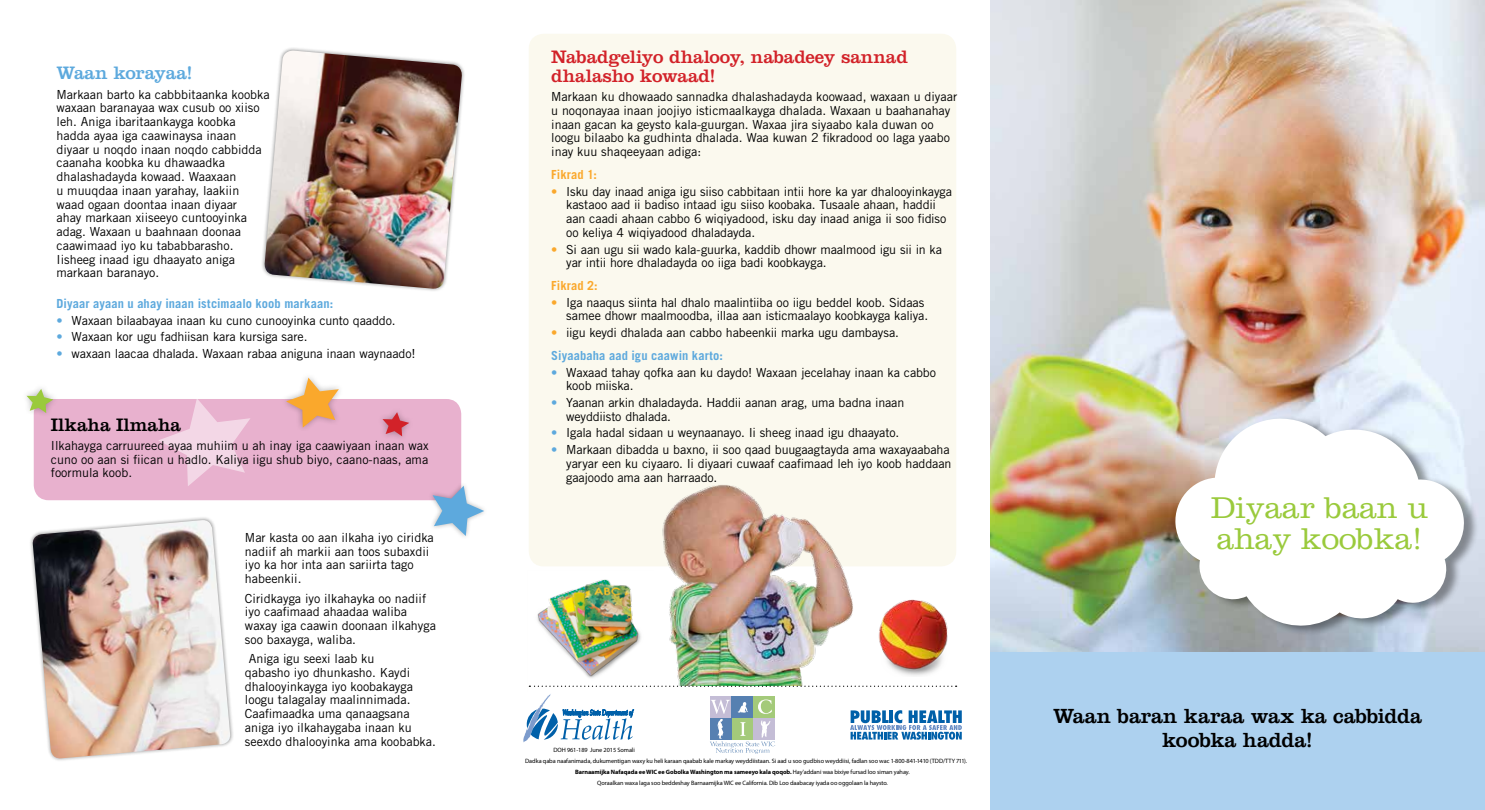
<style>
.page{position:relative;width:1485px;height:810px;background:#fff}
.page>*{position:absolute;margin:0;border:0;box-sizing:border-box;transform-origin:0 0}
.t1{font:300 31.25px/31.2px "Clarendon LT Std";color:#9aca3c}
.t2{font:21.25px/23.8px "Clarendon LT Std";letter-spacing:-.005em;color:#000;text-align:center}
.t3{font:18.75px/18.8px "Clarendon LT Std";color:#d22229}
.t4{font:18.75px "Clarendon LT Std";color:#000}
.t5{font:18.75px "Clarendon LT Std";letter-spacing:-.015em;color:#5da9dd}
.t6{font:12.5px/13.8px "Trade Gothic LT Std";color:#000}
.t7{font:700 12.5px "Trade Gothic LT Std";letter-spacing:.01em;color:#5da9dd}
.t8{font:700 12.5px "Trade Gothic LT Std";letter-spacing:.01em;color:#faa82c}
.t9{font:6.25px/11.1px "Myriad Pro";letter-spacing:-.01em;color:#000}
.t10{font:700 6.25px "Myriad Pro";letter-spacing:-.01em;color:#000}
.s1{color:#5da9dd}
.s2{color:#faa82c}
.s3{font-weight:700;color:#5da9dd}
.s4{font-weight:400}
</style>
<div class="page">
<div style="left:529px;top:34px;width:427px;height:532px;background:#fbf9ee;border-radius:15px"></div>
<img style="left:654px;top:485px;width:217px;height:201px">
<img style="left:990px;top:0;width:495px;height:652px">
<div style="left:261px;top:47px;width:205px;height:246px;background:#000;opacity:.4"></div>
<img style="left:264px;top:51px;width:199px;height:239px">
<svg style="left:523px;top:694px;width:111px;height:49px"></svg>
<svg style="left:850px;top:710px;width:112px;height:30px"></svg>
<div style="left:710px;top:696px;width:22px;height:22px;background:#c4bdd6"></div>
<div style="left:753px;top:696px;width:22px;height:22px;background:#a4ca7a"></div>
<div style="left:732px;top:696px;width:21px;height:22px;background:#5680b1"></div>
<svg style="left:710px;top:700px;width:65px;height:54px"></svg>
<div style="left:990px;top:652px;width:495px;height:158px;background:#add1ef"></div>
<div style="left:34px;top:399px;width:427px;height:101px;background:#e8b1ce;border-radius:15px"></div>
<svg style="left:158px;top:399px;width:92px;height:87px"></svg>
<div style="left:21px;top:383px;width:38px;height:36px;background:#000;opacity:.3"></div>
<svg style="left:27px;top:389px;width:26px;height:24px"></svg>
<div style="left:428px;top:482px;width:60px;height:58px;background:#000;opacity:.3"></div>
<svg style="left:433px;top:486px;width:51px;height:50px"></svg>
<svg style="left:382px;top:412px;width:27px;height:24px"></svg>
<div style="left:281px;top:372px;width:64px;height:61px;background:#000;opacity:.3"></div>
<svg style="left:286px;top:378px;width:53px;height:50px"></svg>
<div style="left:1177px;top:416px;width:302px;height:220px;background:#000;opacity:.4"></div>
<svg style="left:1174px;top:417px;width:291px;height:210px"></svg>
<img style="left:528px;top:579px;width:123px;height:108px">
<img style="left:866px;top:591px;width:82px;height:86px">
<div style="left:29px;top:517px;width:205px;height:245px;background:#000;opacity:.4"></div>
<img style="left:32px;top:520px;width:199px;height:239px">
<svg style="left:529px;top:686px;width:428px;height:1px"></svg>
<h3 class="t5" style="left:57px;top:62px;width:138px">Waan korayaa!</h3>
<p class="t6" style="left:57px;top:87px;width:215px">Markaan barto ka cabbbitaanka koobka waxaan baranayaa wax cusub oo xiiso leh. Aniga ibaritaankayga koobka hadda ayaa iga caawinaysa inaan diyaar u noqdo inaan noqdo cabbidda caanaha koobka ku dhawaadka dhalashadayda kowaad. Waaxaan<br>u muuqdaa inaan yarahay, laakiin waad ogaan doontaa inaan diyaar<br>ahay markaan xiiseeyo cuntooyinka adag. Waxaan u baahnaan doonaa caawimaad iyo ku tababbarasho.<br>Iisheeg inaad igu dhaayato aniga markaan baranayo.</p>
<p class="t7" style="left:57px;top:296px;width:278px">Diyaar ayaan u ahay inaan istcimaalo koob markaan:</p>
<p class="t6" style="left:57px;top:313px;width:341px"><span class="s1">•</span> Waxaan bilaabayaa inaan ku cuno cunooyinka cunto qaaddo.</p>
<p class="t6" style="left:57px;top:330px;width:253px"><span class="s1">•</span> Waxaan kor ugu fadhiisan kara kursiga sare.</p>
<p class="t6" style="left:57px;top:347px;width:361px"><span class="s1">•</span> waxaan laacaa dhalada. Waxaan rabaa aniguna inaan waynaado!</p>
<h3 class="t4" style="left:51px;top:413px;width:132px">Ilkaha Ilmaha</h3>
<p class="t6" style="left:51px;top:439px;width:379px;text-align:justify">Ilkahayga carruureed ayaa muhiim u ah inay iga caawiyaan inaan wax cuno oo aan si fiican u hadlo. Kaliya iigu shub biyo, caano-naas, ama foormula koob.</p>
<p class="t6" style="left:245px;top:531px;width:190px">Mar kasta oo aan ilkaha iyo ciridka nadiif ah markii aan toos subaxdii iyo ka hor inta aan sariirta tago habeenkii.</p>
<p class="t6" style="left:245px;top:591px;width:192px">Ciridkayga iyo ilkahayka oo nadiif iyo caafimaad ahaadaa waliba waxay iga caawin doonaan ilkahyga soo baxayga, waliba.</p>
<p class="t6" style="left:245px;top:652px;width:192px;text-indent:4px">Aniga igu seexi laab ku<br>qabasho iyo dhunkasho. Kaydi dhalooyinkayga iyo koobakayga loogu talagalay maalinnimada.<br>Caafimaadka uma qanaagsana aniga iyo ilkahaygaba inaan ku seexdo dhalooyinka ama koobabka.</p>
<h3 class="t3" style="left:551px;top:47px;width:358px">Nabadgeliyo dhalooy, nabadeey sannad dhalasho kowaad!</h3>
<p class="t6" style="left:551px;top:90px;width:407px">Markaan ku dhowaado sannadka dhalashadayda koowaad, waxaan u diyaar u noqonayaa inaan joojiyo isticmaalkayga dhalada. Waxaan u baahanahay inaan gacan ka geysto kala-guurgan. Waxaa jira siyaabo kala duwan oo loogu bilaabo ka gudhinta dhalada. Waa kuwan 2 fikradood oo laga yaabo inay kuu shaqeeyaan adiga:</p>
<p class="t8" style="left:551px;top:167px;width:47px">Fikrad 1:</p>
<p class="t6" style="left:566px;top:184px;width:387px;text-indent:-15px"><span class="s2">•</span> Isku day inaad aniga igu siiso cabbitaan intii hore ka yar dhalooyinkayga kastaoo aad ii badiso intaad igu siiso koobaka. Tusaale ahaan, haddii aan caadi ahaan cabbo 6 wiqiyadood, isku day inaad aniga ii soo fidiso oo keliya 4 wiqiyadood dhaladayda.</p>
<p class="t6" style="left:566px;top:242px;width:377px;text-indent:-15px"><span class="s2">•</span> Si aan ugu sii wado kala-guurka, kaddib dhowr maalmood igu sii in ka yar intii hore dhaladayda oo iiga badi koobkayga.</p>
<p class="t8" style="left:551px;top:278px;width:48px">Fikrad 2:</p>
<p class="t6" style="left:566px;top:295px;width:363px;text-indent:-15px"><span class="s2">•</span> Iga naaqus siinta hal dhalo maalintiiba oo iigu beddel koob. Sidaas samee dhowr maalmoodba, illaa aan isticmaalayo koobkayga kaliya.</p>
<p class="t6" style="left:551px;top:321px;width:349px;line-height:22.8px"><span class="s2">•</span> iigu keydi dhalada aan cabbo habeenkii marka ugu dambaysa.<br><span class="s3">Siyaabaha aad igu caawin karto:</span></p>
<p class="t6" style="left:566px;top:365px;width:371px;text-indent:-15px"><span class="s1">•</span> Waxaad tahay qofka aan ku daydo! Waxaan jecelahay inaan ka cabbo koob miiska.</p>
<p class="t6" style="left:566px;top:396px;width:340px;text-indent:-15px"><span class="s1">•</span> Yaanan arkin dhaladayda. Haddii aanan arag, uma badna inaan weyddiisto dhalada.</p>
<p class="t6" style="left:551px;top:426px;width:350px"><span class="s1">•</span> Igala hadal sidaan u weynaanayo. Ii sheeg inaad igu dhaayato.</p>
<p class="t6" style="left:566px;top:443px;width:387px;text-indent:-15px"><span class="s1">•</span> Markaan dibadda u baxno, ii soo qaad buugaagtayda ama waxayaabaha yaryar een ku ciyaaro. Ii diyaari cuwaaf caafimaad leh iyo koob haddaan gaajoodo ama aan harraado.</p>
<p class="t9" style="left:525px;top:744px;width:443px;text-indent:28px">DOH 961-189 June 2015 Somali<br>Dadka qaba naafanimada, dukumentigan waxy ku heli karaan qaabab kale markay weyddiistaan. Si aad u soo gudbiso weyddiisi, fadlan soo wac 1-800-841-1410 (TDD/TTY 711).</p>
<p class="t10" style="left:575px;top:768px;width:336px">Barnaamijka Nafaqada ee WIC ee Gobolka Washington ma sameeyo kala qoqob. <span class="s4">Hay'addani waa bixiye fursad loo siman yahay.</span></p>
<p class="t9" style="left:597px;top:778px;width:292px">Qoraalkan waxa laga soo beddeshay Barnaamijka WIC ee California. Dib Loo daabacay iyada oo oggolaan la haysto.</p>
<h1 class="t1" style="left:1211px;top:492px;width:219px">Diyaar baan u ahay koobka!</h1>
<h2 class="t2" style="left:1053px;top:704px;width:370px">Waan baran karaa wax ka cabbidda koobka hadda!</h2>
</div>
